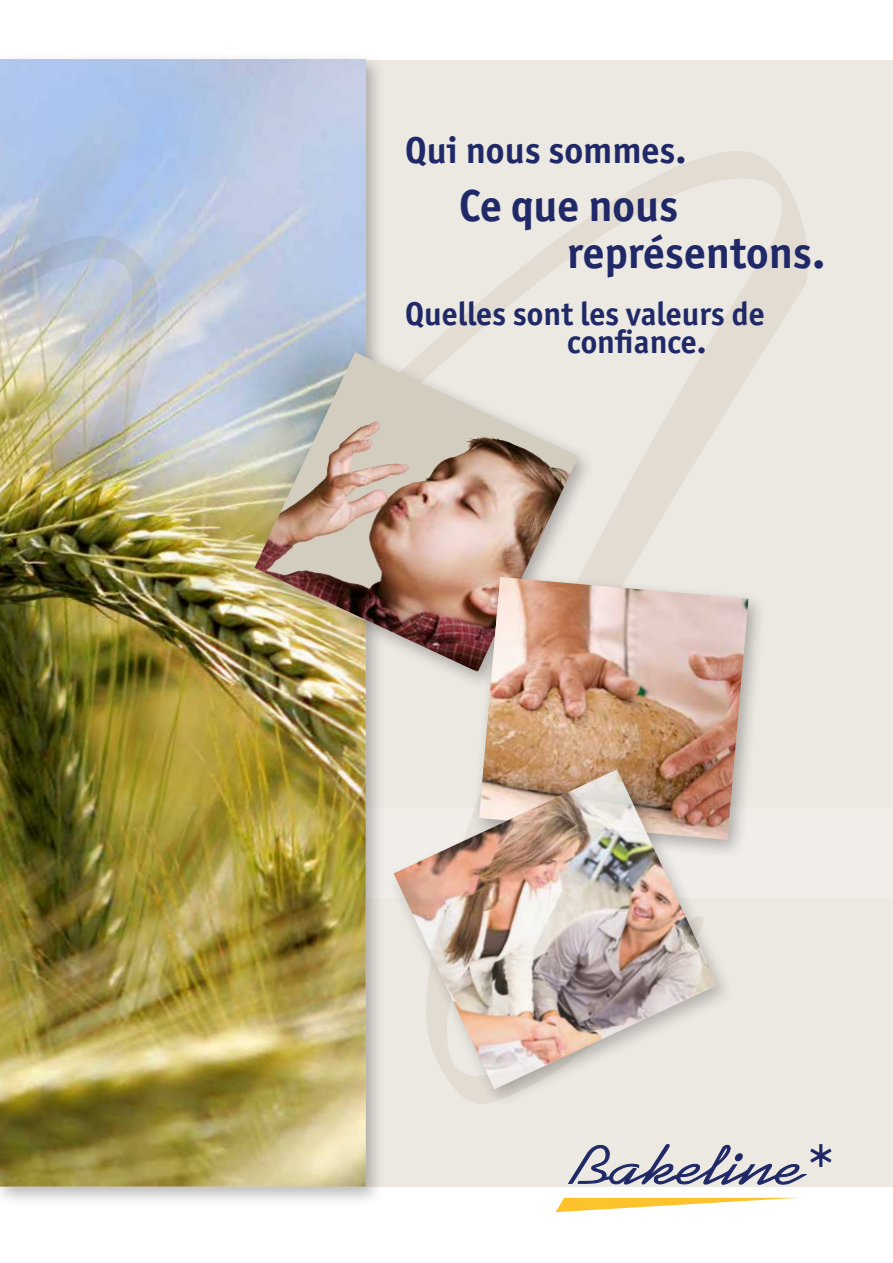
<style>
.page{position:relative;width:893px;height:1263px;background:#fff}
.page>*{position:absolute;margin:0;border:0;box-sizing:border-box;transform-origin:0 0}
.t1{font:700 45px/46.5px "Officina Sans ITC Std";color:#202967}
.t2{font:700 37.5px "Officina Sans ITC Std";color:#202967}
.t3{font:700 33px/28.5px "Officina Sans ITC Std";color:#202967}
</style>
<div class="page">
<div style="left:366px;top:60px;width:527px;height:1126px;background:#ece8e2"></div>
<div style="left:0;top:52px;width:385px;height:1155px;background:#000;opacity:.28"></div>
<img style="left:0;top:1106px;width:366px;height:80px">
<svg style="left:556px;top:1198px;width:238px;height:14px"></svg>
<svg style="left:568px;top:1144px;width:264px;height:41px"></svg>
<img style="left:0;top:52px;width:808px;height:1054px">
<div style="left:247px;top:346px;width:349px;height:345px;background:#000;opacity:.28"></div>
<svg style="left:254px;top:352px;width:324px;height:218px"></svg>
<img style="left:254px;top:421px;width:316px;height:251px">
<div style="left:470px;top:570px;width:297px;height:290px;background:#000;opacity:.28"></div>
<img style="left:479px;top:577px;width:269px;height:263px">
<div style="left:386px;top:763px;width:349px;height:346px;background:#000;opacity:.28"></div>
<img style="left:394px;top:769px;width:323px;height:320px">
<p class="t2" style="left:405px;top:127px;width:283px">Qui nous sommes.</p>
<h1 class="t1" style="left:567px;top:182px;width:260px;text-indent:-108px">Ce que nous représentons.</h1>
<p class="t3" style="left:567px;top:299px;width:199px;text-indent:-162px">Quelles sont les valeurs de confiance.</p>
</div>
